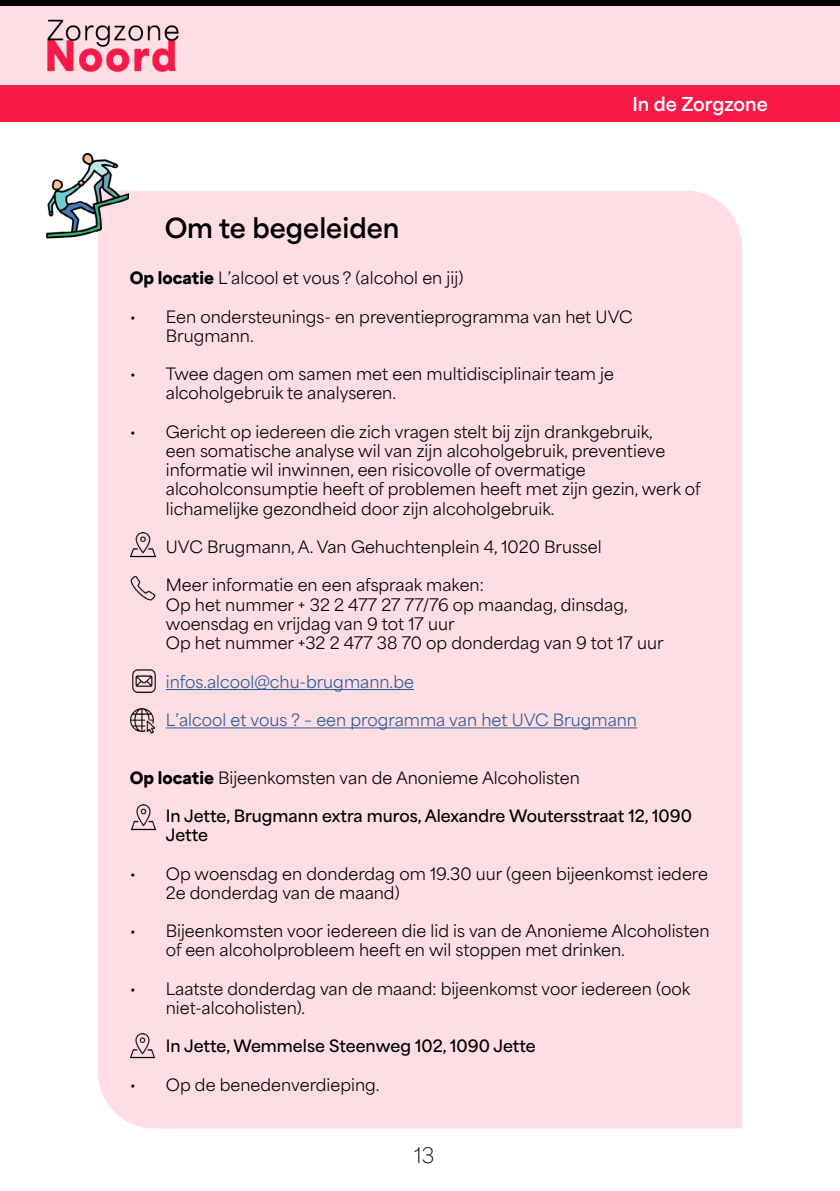
<style>
.page{position:relative;width:840px;height:1191px;background:#fff}
.page>*{position:absolute;margin:0;border:0;box-sizing:border-box;transform-origin:0 0}
.t1{font:700 26px "Area Normal";color:#000}
.t2{font:100 20px "Area Normal";color:#000}
.t3{font:700 18px "Area Normal";color:#fff}
.t4{font:16px/19.2px "Area Normal";color:#000}
.t5{font:600 16px/19.2px "Area Normal";color:#000}
.t6{font:16px "Area Normal";color:#275b9b}
.s1{font-weight:900}
</style>
<div class="page">
<div style="left:0;top:6px;width:839px;height:79px;background:#fedde3"></div>
<div style="left:0;top:0;width:839px;height:6px;background:#000"></div>
<div style="left:0;top:85px;width:839px;height:36px;background:#f91947"></div>
<img style="left:47px;top:19px;width:132px;height:53px">
<div style="left:98px;top:190px;width:643px;height:938px;background:#fedde3"></div>
<img style="left:45px;top:153px;width:84px;height:85px">
<hr style="left:166px;top:689px;width:248px;height:1px;background:#275b9b">
<hr style="left:166px;top:727px;width:470px;height:1px;background:#275b9b">
<img style="left:130px;top:707px;width:24px;height:27px">
<img style="left:130px;top:575px;width:26px;height:26px">
<img style="left:130px;top:531px;width:26px;height:27px">
<img style="left:130px;top:667px;width:27px;height:27px">
<img style="left:130px;top:803px;width:27px;height:27px">
<img style="left:129px;top:1032px;width:26px;height:27px">
<p class="t3" style="left:632px;top:87px;width:137px">In de Zorgzone</p>
<h1 class="t1" style="left:165px;top:204px;width:236px">Om te begeleiden</h1>
<p class="t4" style="left:130px;top:266px;width:335px"><span class="s1">Op locatie</span> L’alcool et vous ? (alcohol en jij)</p>
<p class="t4" style="left:166px;top:305px;width:468px;text-indent:-36px">• Een ondersteunings- en preventieprogramma van het UVC<br>Brugmann.</p>
<p class="t4" style="left:166px;top:362px;width:449px;text-indent:-36px">• Twee dagen om samen met een multidisciplinair team je alcoholgebruik te analyseren.</p>
<p class="t4" style="left:166px;top:420px;width:536px;text-indent:-36px">• Gericht op iedereen die zich vragen stelt bij zijn drankgebruik,<br>een somatische analyse wil van zijn alcoholgebruik, preventieve informatie wil inwinnen, een risicovolle of overmatige alcoholconsumptie heeft of problemen heeft met zijn gezin, werk of lichamelijke gezondheid door zijn alcoholgebruik.</p>
<p class="t4" style="left:166px;top:535px;width:437px">UVC Brugmann, A. Van Gehuchtenplein 4, 1020 Brussel</p>
<p class="t4" style="left:166px;top:574px;width:499px">Meer informatie en een afspraak maken:<br>Op het nummer + 32 2 477 27 77/76 op maandag, dinsdag, woensdag en vrijdag van 9 tot 17 uur<br>Op het nummer +32 2 477 38 70 op donderdag van 9 tot 17 uur</p>
<p class="t6" style="left:166px;top:667px;width:249px">infos.alcool@chu-brugmann.be</p>
<p class="t6" style="left:166px;top:705px;width:472px">L’alcool et vous ? – een programma van het UVC Brugmann</p>
<p class="t4" style="left:130px;top:766px;width:451px"><span class="s1">Op locatie</span> Bijeenkomsten van de Anonieme Alcoholisten</p>
<p class="t5" style="left:166px;top:804px;width:527px">In Jette, Brugmann extra muros, Alexandre Woutersstraat 12, 1090<br>Jette</p>
<p class="t4" style="left:166px;top:862px;width:543px;text-indent:-36px">• Op woensdag en donderdag om 19.30 uur (geen bijeenkomst iedere<br>2e donderdag van de maand)</p>
<p class="t4" style="left:166px;top:919px;width:545px;text-indent:-36px">• Bijeenkomsten voor iedereen die lid is van de Anonieme Alcoholisten of een alcoholprobleem heeft en wil stoppen met drinken.</p>
<p class="t4" style="left:166px;top:977px;width:525px;text-indent:-36px">• Laatste donderdag van de maand: bijeenkomst voor iedereen (ook niet-alcoholisten).</p>
<p class="t5" style="left:166px;top:1035px;width:371px">In Jette, Wemmelse Steenweg 102, 1090 Jette</p>
<p class="t4" style="left:130px;top:1073px;width:251px">• Op de benedenverdieping.</p>
<p class="t2" style="left:414px;top:1138px;width:22px">13</p>
</div>
